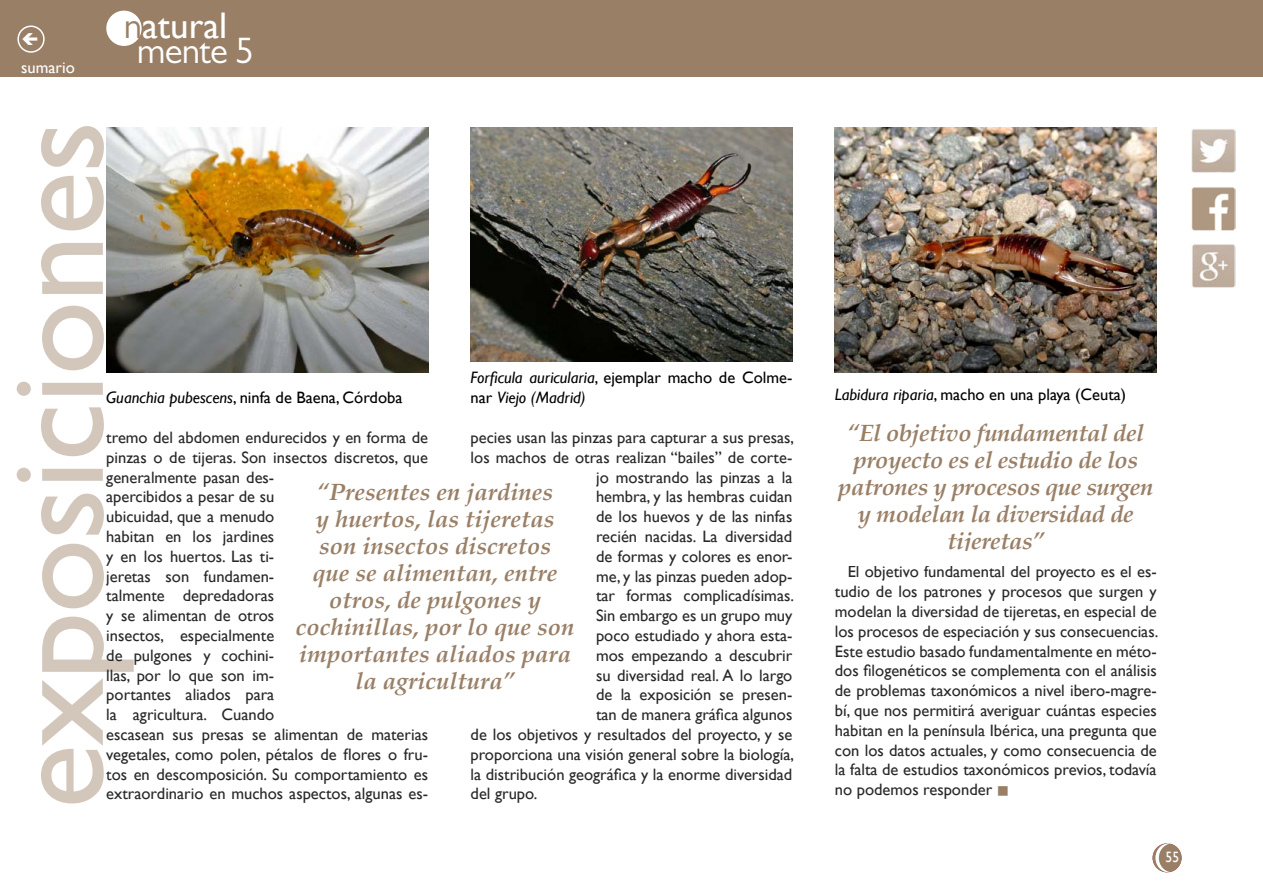
<style>
.page{position:relative;width:1263px;height:893px;background:#fff}
.page>*{position:absolute;margin:0;border:0;box-sizing:border-box;transform-origin:0 0}
.t1{font:135px "Gill Sans";letter-spacing:-.01em;color:#d3c7bb}
.t2{font:37.05px "Gill Sans";color:#fff}
.t3{font:37.05px "Gill Sans MT Pro";letter-spacing:-.02em;color:#fff}
.t4{font:italic 700 24px/27px "Palatino";color:#997f66;text-align:center}
.t5{font:italic 700 24px/27px "Palatino";letter-spacing:-.02em;color:#997f66;text-align:center}
.t6{font:16.5px/19.8px "Gill Sans";color:#292829;text-align:justify}
.t7{font:16.5px "Gill Sans";color:#000}
.t8{font:italic 16.5px/19.8px "Gill Sans";color:#000}
.t9{font:16.5px "Gill Sans";color:#fff}
.t10{font:15px "Gill Sans";color:#fff;scale:.9 1}
.s1{font-family:"Gill Sans MT Pro";color:#997f66}
.s2{font-style:normal}
.s3{font-style:italic}
.s4{color:#997f66}
</style>
<div class="page">
<img style="left:1191px;top:187px;width:44px;height:43px">
<img style="left:1191px;top:129px;width:44px;height:44px">
<img style="left:1191px;top:244px;width:44px;height:44px">
<div style="left:1153px;top:844px;width:28px;height:28px;background:#997f66;border-radius:50%"></div>
<div style="left:1152px;top:843px;width:29px;height:29px;border:2px solid #997f66;border-radius:50%"></div>
<div style="left:0;top:0;width:1263px;height:77px;background:#997f66"></div>
<div style="left:107px;top:11px;width:34px;height:34px;background:#fff;border-radius:50%"></div>
<div style="left:106px;top:11px;width:36px;height:35px;border:2px solid #fff;border-radius:50%"></div>
<svg style="left:1155px;top:843px;width:16px;height:29px"></svg>
<div style="left:17px;top:26px;width:28px;height:27px;border:2px solid #fff;border-radius:50%"></div>
<img style="left:106px;top:128px;width:322px;height:244px">
<img style="left:471px;top:128px;width:321px;height:233px">
<img style="left:835px;top:128px;width:322px;height:244px">
<p class="t9" style="left:21px;top:58px;width:55px">sumario</p>
<h2 class="t2" style="left:124px;top:4px;width:105px"><span class="s1">n</span>atural</h2>
<h2 class="t3" style="left:137px;top:28px;width:119px">mente 5</h2>
<h1 class="t1" style="left:-21px;top:809px;width:690px;rotate:-90deg">exposiciones</h1>
<p class="t8" style="left:471px;top:368px;width:323px">Forficula auricularia<span class="s2">, ejemplar macho de Colme&shy;nar</span> Viejo (Madrid)</p>
<p class="t7" style="left:106px;top:387px;width:298px"><span class="s3">Guanchia pubescens</span>, ninfa de Baena, Córdoba</p>
<p class="t6" style="left:106px;top:428px;width:323px;text-align:left">tremo del abdomen endurecidos y en forma de pinzas o de tijeras. Son insectos discretos, que generalmente pasan des-<br>apercibidos a pesar de su<br>ubicuidad, que a menudo<br>habitan en los jardines<br>y en los huertos. Las ti-<br>jeretas son fundamen-<br>talmente depredadoras<br>y se alimentan de otros<br>insectos, especialmente<br>de pulgones y cochini-<br>llas, por lo que son im-<br>portantes aliados para<br>la agricultura. Cuando<br>escasean sus presas se alimentan de materias vegetales, como polen, pétalos de flores o fru&shy;tos en descomposición. Su comportamiento es extraordinario en muchos aspectos, algunas es-</p>
<p class="t6" style="left:471px;top:428px;width:325px">pecies usan las pinzas para capturar a sus presas,</p>
<p class="t6" style="left:471px;top:448px;width:323px">los machos de otras realizan “bailes” de corte-</p>
<p class="t6" style="left:596px;top:467px;width:198px">jo mostrando las pinzas a la</p>
<p class="t6" style="left:596px;top:487px;width:198px">hembra, y las hembras cuidan</p>
<p class="t6" style="left:596px;top:507px;width:198px">de los huevos y de las ninfas</p>
<p class="t6" style="left:596px;top:527px;width:198px">recién nacidas. La diversidad</p>
<p class="t6" style="left:596px;top:547px;width:198px">de formas y colores es enor-</p>
<p class="t6" style="left:596px;top:566px;width:198px">me, y las pinzas pueden adop-</p>
<p class="t6" style="left:596px;top:586px;width:199px">tar formas complicadísimas.</p>
<p class="t6" style="left:596px;top:606px;width:198px">Sin embargo es un grupo muy</p>
<p class="t6" style="left:596px;top:626px;width:198px">poco estudiado y ahora esta-</p>
<p class="t6" style="left:596px;top:646px;width:198px">mos empezando a descubrir</p>
<p class="t6" style="left:596px;top:665px;width:198px">su diversidad real. A lo largo</p>
<p class="t6" style="left:596px;top:685px;width:198px">de la exposición se presen-</p>
<p class="t6" style="left:596px;top:705px;width:198px">tan de manera gráfica algunos</p>
<p class="t6" style="left:471px;top:725px;width:323px">de los objetivos y resultados del proyecto, y se</p>
<p class="t6" style="left:471px;top:745px;width:325px">proporciona una visión general sobre la biología,</p>
<p class="t6" style="left:471px;top:764px;width:323px">la distribución geográfica y la enorme diversidad</p>
<p class="t6" style="left:471px;top:784px;width:68px">del grupo.</p>
<h3 class="t4" style="left:296px;top:479px;width:280px">“Presentes en jardines<br>y huertos, las tijeretas son insectos discretos<br>que se alimentan, entre otros, de pulgones y cochinillas, por lo que son importantes aliados para la agricultura”</h3>
<p class="t7" style="left:835px;top:385px;width:293px"><span class="s3">Labidura riparia</span>, macho en una playa (Ceuta)</p>
<h3 class="t5" style="left:838px;top:419px;width:316px">“El objetivo fundamental del proyecto es el estudio de los patrones y procesos que surgen y modelan la diversidad de tijeretas”</h3>
<p class="t6" style="left:835px;top:562px;width:325px;text-indent:13px">El objetivo fundamental del proyecto es el es&shy;tudio de los patrones y procesos que surgen y modelan la diversidad de tijeretas, en especial de los procesos de especiación y sus consecuencias.<br>Este estudio basado fundamentalmente en méto&shy;dos filogenéticos se complementa con el análisis de problemas taxonómicos a nivel ibero-magre&shy;bí, que nos permitirá averiguar cuántas especies habitan en la península Ibérica, una pregunta que con los datos actuales, y como consecuencia de la falta de estudios taxonómicos previos, todavía no podemos responder <span class="s4">■</span></p>
<p class="t10" style="left:1165px;top:849px;width:16px">55</p>
</div>
